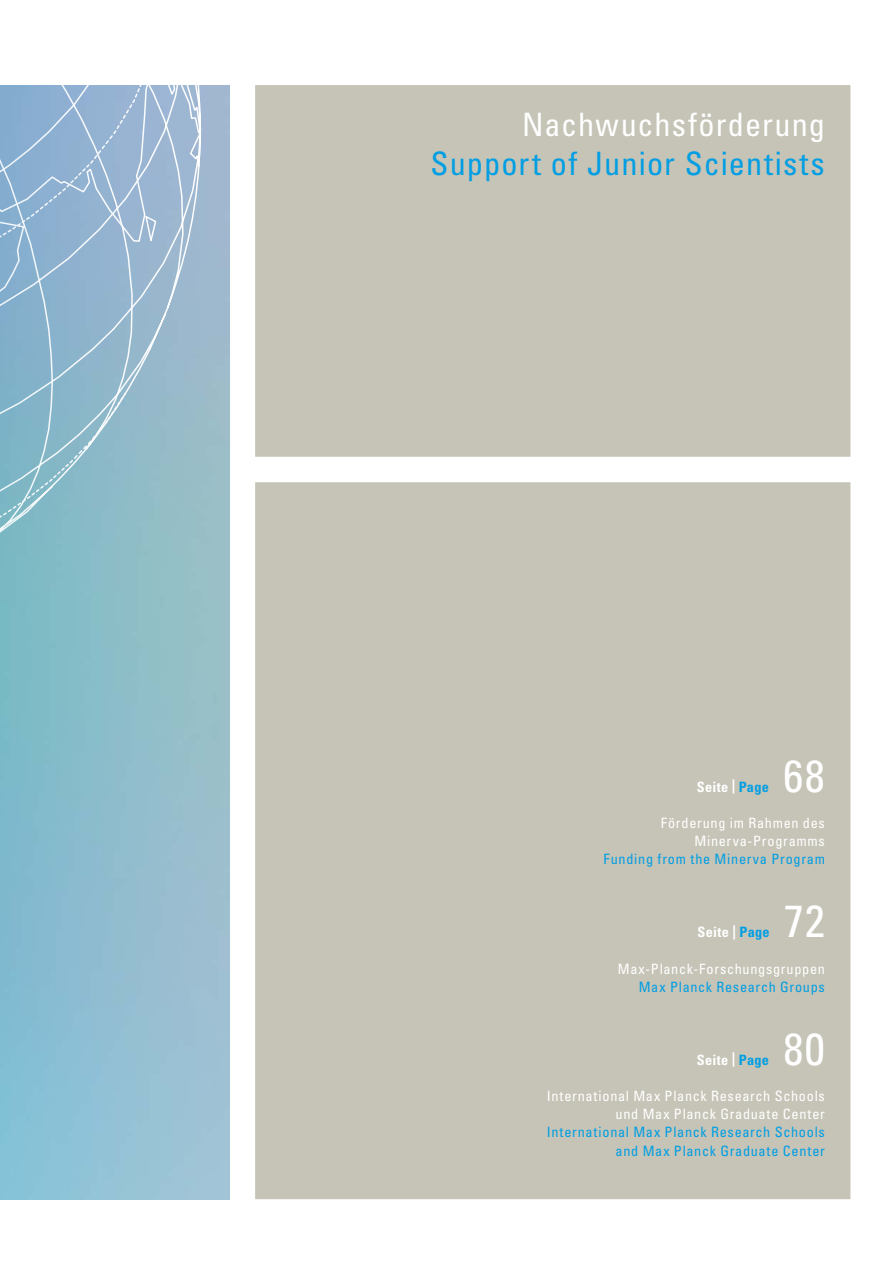
<style>
.page{position:relative;width:893px;height:1263px;background:#fff}
.page>*{position:absolute;margin:0;border:0;box-sizing:border-box;transform-origin:0 0}
.t1{font:condensed 45px "Univers LT";color:#fff}
.t2{font:condensed 32.25px "Univers LT";letter-spacing:.03em;color:#009ee3}
.t3{font:condensed 32.25px "Univers LT";letter-spacing:.03em;color:#fff}
.t4{font:condensed 14.25px/18.1px "Univers LT";letter-spacing:.05em;color:#fff;text-align:right}
.t5{font:condensed 14.25px/18.1px "Univers LT";letter-spacing:.05em;color:#009ee3;text-align:right}
.t6{font:700 condensed 14.25px "Univers LT";letter-spacing:.025em;color:#fff}
.s1{color:#009ee3}
</style>
<div class="page">
<div style="left:255px;top:85px;width:595px;height:372px;background:#c6c4b7"></div>
<div style="left:255px;top:482px;width:595px;height:717px;background:#c6c4b7"></div>
<svg style="left:0;top:85px;width:202px;height:542px;background:#93b9cd"></svg>
<h2 class="t3" style="left:522px;top:104px;width:304px">Nachwuchsförderung</h2>
<h2 class="t2" style="left:431px;top:143px;width:396px">Support of Junior Scientists</h2>
<h1 class="t1" style="left:783px;top:747px;width:43px">68</h1>
<p class="t4" style="left:661px;top:814px;width:166px">Förderung im Rahmen des<br>Minerva-Programms</p>
<p class="t5" style="left:603px;top:850px;width:223px">Funding from the Minerva Program</p>
<p class="t6" style="left:697px;top:778px;width:74px">Seite | <span class="s1">Page</span></p>
<h1 class="t1" style="left:784px;top:893px;width:42px">72</h1>
<p class="t4" style="left:618px;top:959px;width:209px">Max-Planck-Forschungsgruppen</p>
<p class="t5" style="left:639px;top:977px;width:188px">Max Planck Research Groups</p>
<p class="t6" style="left:697px;top:923px;width:74px">Seite | <span class="s1">Page</span></p>
<h1 class="t1" style="left:783px;top:1020px;width:43px">80</h1>
<p class="t4" style="left:547px;top:1086px;width:280px">International Max Planck Research Schools und Max Planck Graduate Center</p>
<p class="t5" style="left:547px;top:1123px;width:280px">International Max Planck Research Schools and Max Planck Graduate Center</p>
<p class="t6" style="left:697px;top:1051px;width:74px">Seite | <span class="s1">Page</span></p>
</div>
